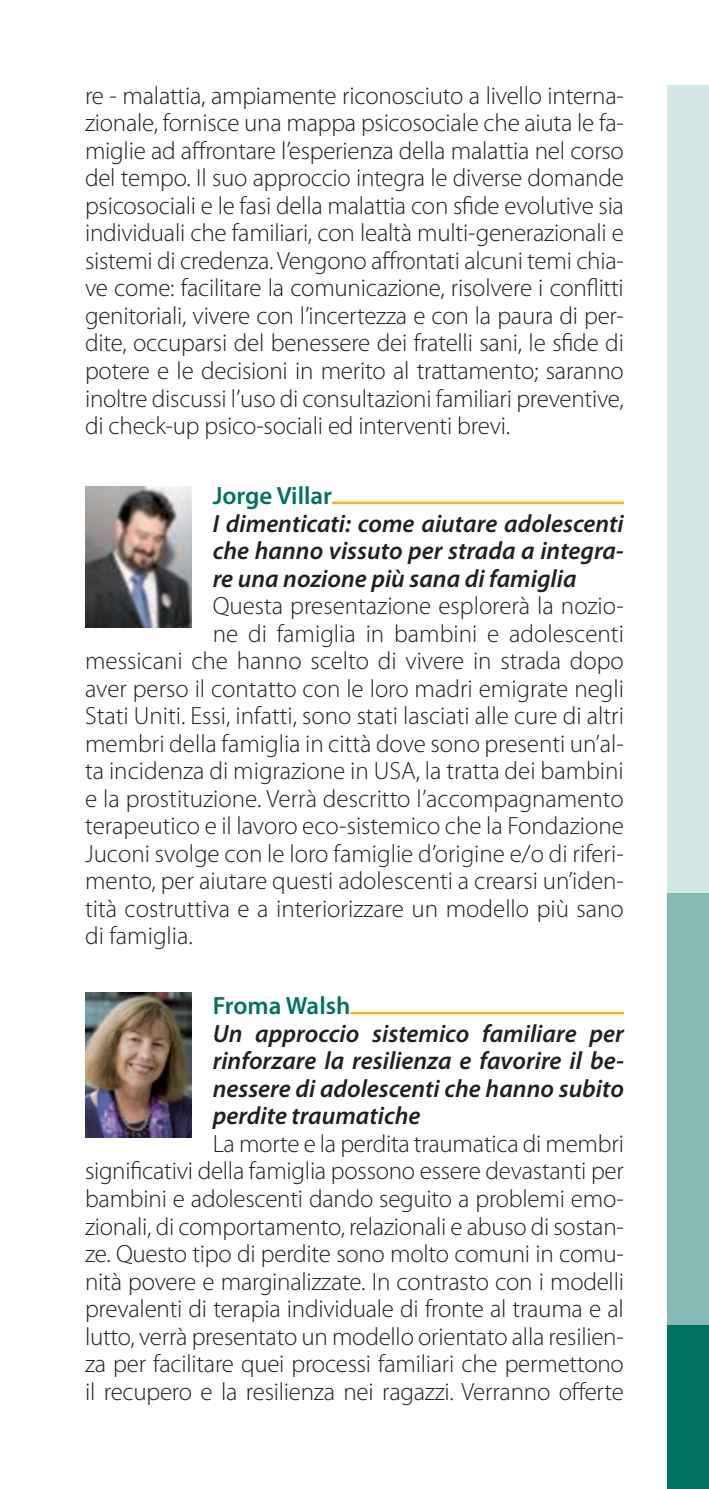
<style>
.page{position:relative;width:709px;height:1489px;background:#fff}
.page>*{position:absolute;margin:0;border:0;box-sizing:border-box;transform-origin:0 0}
.t1{font:300 25px/27.5px "Myriad Pro";color:#231f20;text-align:justify}
.t2{font:italic 600 25px/27.5px "Myriad Pro";color:#231f20;text-align:justify}
.t3{font:600 25px "Myriad Pro";color:#007360}
</style>
<div class="page">
<div style="left:667px;top:85px;width:42px;height:1220px;background:#d3e7e5"></div>
<div style="left:667px;top:893px;width:42px;height:505px;background:#84bbb4"></div>
<div style="left:667px;top:1325px;width:42px;height:163px;background:#007360"></div>
<hr style="left:85px;top:501px;width:539px;height:3px;background:#faaf18">
<div style="left:85px;top:500px;width:247px;height:5px;background:#fff"></div>
<hr style="left:85px;top:1011px;width:539px;height:3px;background:#faaf18">
<div style="left:85px;top:1010px;width:265px;height:5px;background:#fff"></div>
<img style="left:85px;top:486px;width:106px;height:141px">
<img style="left:85px;top:992px;width:106px;height:145px">
<p class="t1" style="left:85px;top:82px;width:540px">re - malattia, ampiamente riconosciuto a livello interna&shy;zionale, fornisce una mappa psicosociale che aiuta le fa&shy;miglie ad affrontare l’esperienza della malattia nel corso del tempo. Il suo approccio integra le diverse domande psicosociali e le fasi della malattia con sfide evolutive sia individuali che familiari, con lealtà multi-generazionali e sistemi di credenza. Vengono affrontati alcuni temi chia&shy;ve come: facilitare la comunicazione, risolvere i conflitti genitoriali, vivere con l’incertezza e con la paura di per&shy;dite, occuparsi del benessere dei fratelli sani, le sfide di potere e le decisioni in merito al trattamento; saranno inoltre discussi l’uso di consultazioni familiari preventive, di check-up psico-sociali ed interventi brevi.</p>
<p class="t3" style="left:213px;top:480px;width:121px">Jorge Villar</p>
<p class="t2" style="left:213px;top:509px;width:412px">I dimenticati: come aiutare adolescenti che hanno vissuto per strada a integra&shy;re una nozione più sana di famiglia</p>
<p class="t1" style="left:213px;top:592px;width:413px">Questa presentazione esplorerà la nozio-</p>
<p class="t1" style="left:213px;top:620px;width:413px">ne di famiglia in bambini e adolescenti</p>
<p class="t1" style="left:85px;top:647px;width:540px">messicani che hanno scelto di vivere in strada dopo</p>
<p class="t1" style="left:85px;top:675px;width:540px">aver perso il contatto con le loro madri emigrate negli</p>
<p class="t1" style="left:85px;top:702px;width:540px">Stati Uniti. Essi, infatti, sono stati lasciati alle cure di altri</p>
<p class="t1" style="left:85px;top:730px;width:540px">membri della famiglia in città dove sono presenti un’al-</p>
<p class="t1" style="left:85px;top:757px;width:540px">ta incidenza di migrazione in USA, la tratta dei bambini</p>
<p class="t1" style="left:85px;top:785px;width:540px">e la prostituzione. Verrà descritto l’accompagnamento</p>
<p class="t1" style="left:85px;top:812px;width:540px">terapeutico e il lavoro eco-sistemico che la Fondazione</p>
<p class="t1" style="left:85px;top:840px;width:540px">Juconi svolge con le loro famiglie d’origine e/o di riferi-</p>
<p class="t1" style="left:85px;top:867px;width:540px">mento, per aiutare questi adolescenti a crearsi un’iden-</p>
<p class="t1" style="left:85px;top:895px;width:540px">tità costruttiva e a interiorizzare un modello più sano</p>
<p class="t1" style="left:85px;top:922px;width:109px">di famiglia.</p>
<p class="t3" style="left:213px;top:990px;width:139px">Froma Walsh</p>
<p class="t2" style="left:213px;top:1019px;width:413px">Un approccio sistemico familiare per rinforzare la resilienza e favorire il be&shy;nessere di adolescenti che hanno subito perdite traumatiche</p>
<p class="t1" style="left:85px;top:1130px;width:540px;text-indent:128px">La morte e la perdita traumatica di membri significativi della famiglia possono essere devastanti per bambini e adolescenti dando seguito a problemi emo&shy;zionali, di comportamento, relazionali e abuso di sostan&shy;ze. Questo tipo di perdite sono molto comuni in comu&shy;nità povere e marginalizzate. In contrasto con i modelli prevalenti di terapia individuale di fronte al trauma e al lutto, verrà presentato un modello orientato alla resilien&shy;za per facilitare quei processi familiari che permettono il recupero e la resilienza nei ragazzi. Verranno offerte</p>
</div>
